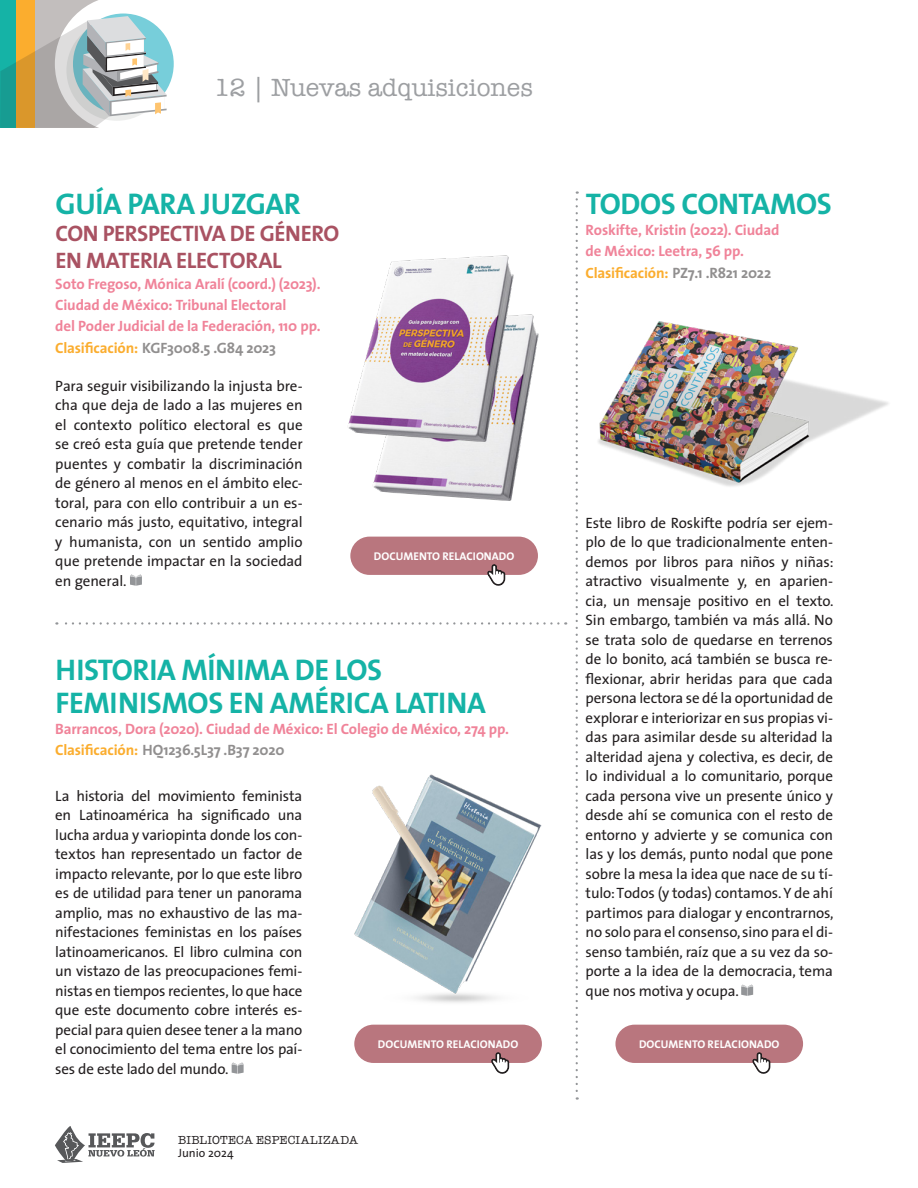
<style>
.page{position:relative;width:918px;height:1188px;background:#fff}
.page>*{position:absolute;margin:0;border:0;box-sizing:border-box;transform-origin:0 0}
.t1{font:700 30px/33px "The Sans";letter-spacing:-.01em;color:#15b3a6}
.t2{font:25.5px "American Typewriter";color:#9d9fa2}
.t3{font:700 22.5px/27px "The Sans";letter-spacing:-.015em;color:#a95262}
.t4{font:15px/19.5px "The Sans";letter-spacing:-.01em;color:#231f20;text-align:justify}
.t5{font:700 15px/21.6px "The Sans";letter-spacing:-.01em;color:#f08399}
.t6{font:12px "American Typewriter";letter-spacing:.015em;color:#231f20}
.t7{font:12px "The Sans";color:#231f20}
.t8{font:700 11.25px "The Sans";letter-spacing:.005em;color:#fff}
.s1{color:#fbad2e}
.s2{color:#918f8f}
</style>
<div class="page">
<svg style="left:0;top:0;width:174px;height:128px"></svg>
<svg style="left:55px;top:1126px;width:100px;height:37px"></svg>
<div style="left:350px;top:537px;width:188px;height:38px;background:#b9767e;border-radius:19px"></div>
<svg style="left:487px;top:564px;width:19px;height:22px"></svg>
<svg style="left:496px;top:1070px;width:13px;height:4px"></svg>
<svg style="left:576px;top:191px;width:2px;height:909px"></svg>
<svg style="left:56px;top:622px;width:502px;height:3px"></svg>
<svg style="left:232px;top:1070px;width:12px;height:4px"></svg>
<svg style="left:130px;top:574px;width:12px;height:12px"></svg>
<div style="left:615px;top:1025px;width:188px;height:38px;background:#b9767e;border-radius:19px"></div>
<svg style="left:752px;top:1052px;width:19px;height:22px"></svg>
<svg style="left:741px;top:985px;width:12px;height:11px"></svg>
<img style="left:576px;top:321px;width:278px;height:214px">
<img style="left:373px;top:321px;width:237px;height:213px">
<img style="left:348px;top:226px;width:238px;height:249px">
<img style="left:231px;top:705px;width:432px;height:365px">
<h2 class="t2" style="left:214px;top:68px;width:320px">12 | Nuevas adquisiciones</h2>
<h1 class="t1" style="left:56px;top:187px;width:247px">GUÍA PARA JUZGAR</h1>
<h3 class="t3" style="left:55px;top:219px;width:285px">CON PERSPECTIVA DE GÉNERO<br>EN MATERIA ELECTORAL</h3>
<p class="t5" style="left:55px;top:273px;width:267px;line-height:21.1px">Soto Fregoso, Mónica Aralí (coord.) (2023).<br>Ciudad de México: Tribunal Electoral<br>del Poder Judicial de la Federación, 110 pp.<br><span class="s1">Clasificación:</span> <span class="s2">KGF3008.5 .G84 2023</span></p>
<p class="t4" style="left:55px;top:375px;width:249px">Para seguir visibilizando la injusta bre&shy;cha que deja de lado a las mujeres en el contexto político electoral es que se creó esta guía que pretende tender puentes y combatir la discriminación de género al menos en el ámbito elec&shy;toral, para con ello contribuir a un es&shy;cenario más justo, equitativo, integral y humanista, con un sentido amplio que pretende impactar en la sociedad en general.</p>
<p class="t8" style="left:374px;top:547px;width:142px">DOCUMENTO RELACIONADO</p>
<h1 class="t1" style="left:55px;top:652px;width:432px">HISTORIA MÍNIMA DE LOS<br>FEMINISMOS EN AMÉRICA LATINA</h1>
<p class="t5" style="left:55px;top:717px;width:455px">Barrancos, Dora (2020). Ciudad de México: El Colegio de México, 274 pp.<br><span class="s1">Clasificación:</span> <span class="s2">HQ1236.5L37 .B37 2020</span></p>
<p class="t4" style="left:55px;top:785px;width:249px">La historia del movimiento feminista en Latinoamérica ha significado una lucha ardua y variopinta donde los con&shy;textos han representado un factor de impacto relevante, por lo que este libro es de utilidad para tener un panorama amplio, mas no exhaustivo de las ma&shy;nifestaciones feministas en los países latinoamericanos. El libro culmina con un vistazo de las preocupaciones femi&shy;nistas en tiempos recientes, lo que hace que este documento cobre interés es&shy;pecial para quien desee tener a la mano el conocimiento del tema entre los paí&shy;ses de este lado del mundo.</p>
<p class="t8" style="left:378px;top:1035px;width:142px">DOCUMENTO RELACIONADO</p>
<p class="t6" style="left:178px;top:1130px;width:181px">BIBLIOTECA ESPECIALIZADA</p>
<p class="t7" style="left:178px;top:1143px;width:57px">Junio 2024</p>
<h1 class="t1" style="left:586px;top:186px;width:248px">TODOS CONTAMOS</h1>
<p class="t5" style="left:586px;top:218px;width:195px">Roskifte, Kristin (2022). Ciudad de México: Leetra, 56 pp.<br><span class="s1">Clasificación:</span> <span class="s2">PZ7.1 .R821 2022</span></p>
<p class="t4" style="left:586px;top:513px;width:250px">Este libro de Roskifte podría ser ejem&shy;plo de lo que tradicionalmente enten&shy;demos por libros para niños y niñas: atractivo visualmente y, en aparien&shy;cia, un mensaje positivo en el texto.<br>Sin embargo, también va más allá. No se trata solo de quedarse en terrenos de lo bonito, acá también se busca re&shy;flexionar, abrir heridas para que cada persona lectora se dé la oportunidad de explorar e interiorizar en sus propias vi&shy;das para asimilar desde su alteridad la alteridad ajena y colectiva, es decir, de lo individual a lo comunitario, porque cada persona vive un presente único y desde ahí se comunica con el resto de entorno y advierte y se comunica con las y los demás, punto nodal que pone sobre la mesa la idea que nace de su tí&shy;tulo: Todos (y todas) contamos. Y de ahí partimos para dialogar y encontrarnos, no solo para el consenso, sino para el di&shy;senso también, raíz que a su vez da so&shy;porte a la idea de la democracia, tema que nos motiva y ocupa.</p>
<p class="t8" style="left:639px;top:1035px;width:142px">DOCUMENTO RELACIONADO</p>
</div>
